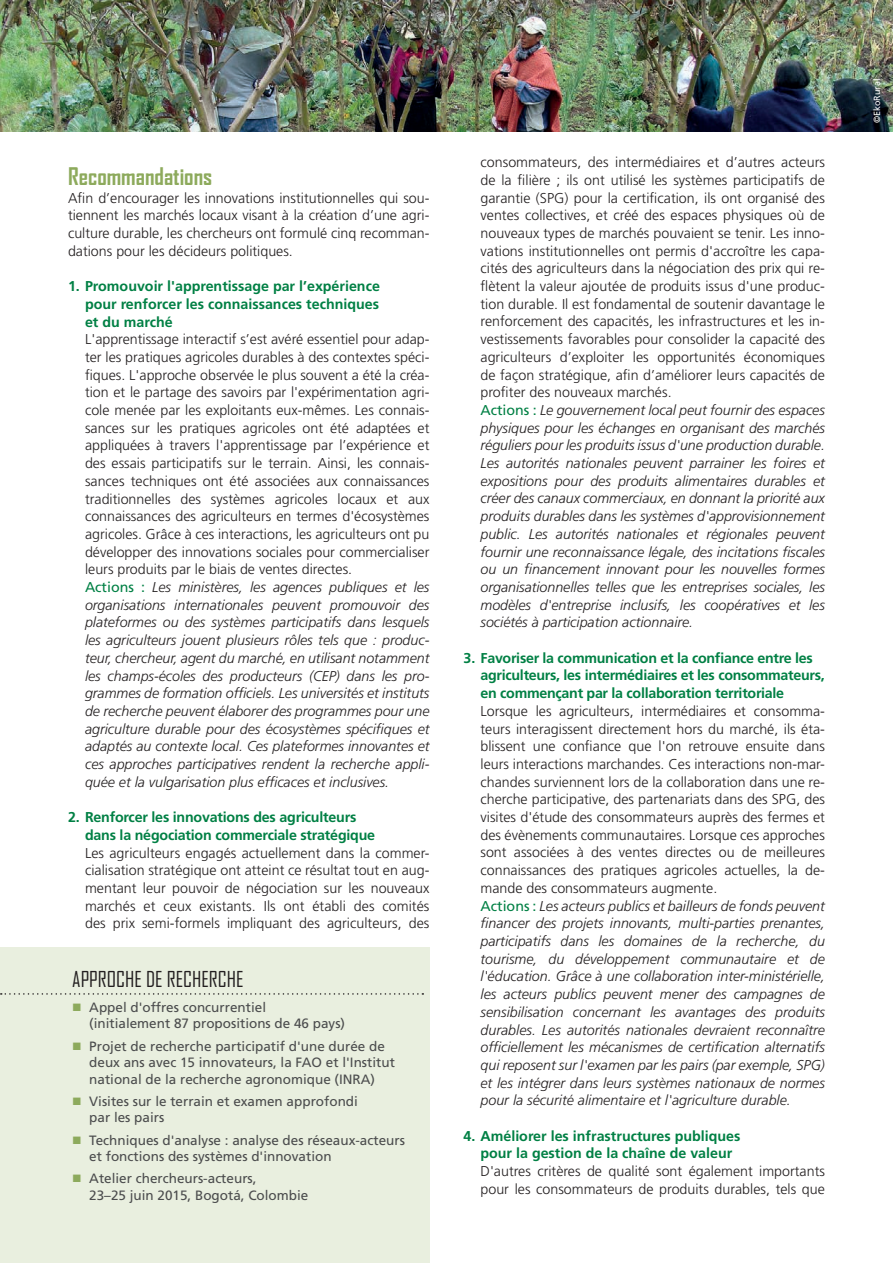
<style>
.page{position:relative;width:893px;height:1263px;background:#fff}
.page>*{position:absolute;margin:0;border:0;box-sizing:border-box;transform-origin:0 0}
.t1{font:700 23.25px "Agency FB";color:#8daa5c}
.t2{font:21px "Agency FB";color:#231f20}
.t3{font:300 14.25px/17.7px "Frutiger LT Std";color:#231f20}
.t4{font:italic 300 14.25px/17.7px "Frutiger LT Std";color:#231f20}
.t5{font:700 14.25px/17.7px "Frutiger LT Std";letter-spacing:-.015em;color:#008044}
.t6{font:13.5px/16.5px "Frutiger LT Std";color:#4b4c4d}
.t7{font:9px "Frutiger LT Std";color:#fff}
.s1{font-weight:400;color:#008044}
.s2{font-style:italic}
.s3{color:#8daa5c}
.s4{font-style:normal}
.s5{font-weight:400;font-style:normal;color:#008044}
</style>
<div class="page">
<img style="left:0;top:0;width:893px;height:132px">
<div style="left:0;top:947px;width:429px;height:316px;background:#e9efdf"></div>
<svg style="left:1px;top:993px;width:422px;height:2px"></svg>
<h1 class="t1" style="left:68px;top:162px;width:146px">Recommandations</h1>
<p class="t3" style="left:68px;top:189px;width:363px;text-align:justify">Afin d’encourager les innovations institutionnelles qui sou&shy;tiennent les marchés locaux visant à la création d’une agri&shy;culture durable, les chercheurs ont formulé cinq recomman&shy;dations pour les décideurs politiques.</p>
<p class="t5" style="left:85px;top:277px;width:296px;text-align:justify;text-indent:-17px">1. Promouvoir l'apprentissage par l’expérience pour renforcer les connaissances techniques et du marché</p>
<p class="t3" style="left:85px;top:331px;width:346px">L'apprentissage interactif s’est avéré essentiel pour adap&shy;ter les pratiques agricoles durables à des contextes spéci&shy;fiques. L'approche observée le plus souvent a été la créa&shy;tion et le partage des savoirs par l'expérimentation agri&shy;cole menée par les exploitants eux-mêmes. Les connais&shy;sances sur les pratiques agricoles ont été adaptées et appliquées à travers l'apprentissage par l’expérience et des essais participatifs sur le terrain. Ainsi, les connais&shy;sances techniques ont été associées aux connaissances traditionnelles des systèmes agricoles locaux et aux connaissances des agriculteurs en termes d'écosystèmes agricoles. Grâce à ces interactions, les agriculteurs ont pu développer des innovations sociales pour commercialiser leurs produits par le biais de ventes directes.<br><span class="s1">Actions :</span> <span class="s2">Les ministères, les agences publiques et les organisations internationales peuvent promouvoir des plateformes ou des systèmes participatifs dans lesquels les agriculteurs jouent plusieurs rôles tels que : produc&shy;teur, chercheur, agent du marché, en utilisant notamment les champs-écoles des producteurs (CEP) dans les pro&shy;grammes de formation officiels. Les universités et instituts de recherche peuvent élaborer des programmes pour une agriculture durable pour des écosystèmes spécifiques et adaptés au contexte local. Ces plateformes innovantes et ces approches participatives rendent la recherche appli&shy;quée et la vulgarisation plus efficaces et inclusives.</span></p>
<p class="t5" style="left:85px;top:808px;width:292px;text-indent:-17px">2. Renforcer les innovations des agriculteurs dans la négociation commerciale stratégique</p>
<p class="t3" style="left:85px;top:844px;width:346px;text-align:justify">Les agriculteurs engagés actuellement dans la commer&shy;cialisation stratégique ont atteint ce résultat tout en aug&shy;mentant leur pouvoir de négociation sur les nouveaux marchés et ceux existants. Ils ont établi des comités des prix semi-formels impliquant des agriculteurs, des</p>
<h2 class="t2" style="left:72px;top:966px;width:173px">APPROCHE DE RECHERCHE</h2>
<p class="t6" style="left:89px;top:999px;width:257px;text-indent:-17px"><span class="s3">■</span> Appel d'offres concurrentiel (initialement 87 propositions de 46 pays)</p>
<p class="t6" style="left:89px;top:1038px;width:307px;text-indent:-17px"><span class="s3">■</span> Projet de recherche participatif d'une durée de deux ans avec 15 innovateurs, la FAO et l'Institut national de la recherche agronomique (INRA)</p>
<p class="t6" style="left:89px;top:1093px;width:270px;text-indent:-17px"><span class="s3">■</span> Visites sur le terrain et examen approfondi par les pairs</p>
<p class="t6" style="left:89px;top:1132px;width:317px;text-indent:-17px"><span class="s3">■</span> Techniques d'analyse : analyse des réseaux-acteurs et fonctions des systèmes d'innovation</p>
<p class="t6" style="left:89px;top:1170px;width:221px;text-indent:-17px"><span class="s3">■</span> Atelier chercheurs-acteurs,<br>23–25 juin 2015, Bogotá, Colombie</p>
<p class="t3" style="left:480px;top:154px;width:346px">consommateurs, des intermédiaires et d’autres acteurs de la filière ; ils ont utilisé les systèmes participatifs de garantie (SPG) pour la certification, ils ont organisé des ventes collectives, et créé des espaces physiques où de nouveaux types de marchés pouvaient se tenir. Les inno&shy;vations institutionnelles ont permis d'accroître les capa&shy;cités des agriculteurs dans la négociation des prix qui re&shy;flètent la valeur ajoutée de produits issus d'une produc&shy;tion durable. Il est fondamental de soutenir davantage le renforcement des capacités, les infrastructures et les in&shy;vestissements favorables pour consolider la capacité des agriculteurs d’exploiter les opportunités économiques de façon stratégique, afin d’améliorer leurs capacités de profiter des nouveaux marchés.<br><span class="s1">Actions :</span> <span class="s2">Le gouvernement local peut fournir des espaces physiques pour les échanges en organisant des marchés réguliers pour les produits issus d'une production durable.<br>Les autorités nationales peuvent parrainer les foires et expositions pour des produits alimentaires durables et créer des canaux commerciaux, en donnant la priorité aux produits durables dans les systèmes d'approvisionnement public. Les autorités nationales et régionales peuvent fournir une reconnaissance légale, des incitations fiscales ou un financement innovant pour les nouvelles formes organisationnelles telles que les entreprises sociales, les modèles d'entreprise inclusifs, les coopératives et les sociétés à participation actionnaire.</span></p>
<p class="t5" style="left:480px;top:649px;width:346px;text-indent:-17px">3. Favoriser la communication et la confiance entre les agriculteurs, les intermédiaires et les consommateurs, en commençant par la collaboration territoriale</p>
<p class="t4" style="left:480px;top:702px;width:346px"><span class="s4">Lorsque les agriculteurs, intermédiaires et consomma&shy;teurs interagissent directement hors du marché, ils éta&shy;blissent une confiance que l'on retrouve ensuite dans leurs interactions marchandes. Ces interactions non-mar&shy;chandes surviennent lors de la collaboration dans une re&shy;cherche participative, des partenariats dans des SPG , des visites d'étude des consommateurs auprès des fermes et des évènements communautaires. Lorsque ces approches sont associées à des ventes directes ou de meilleures connaissances des pratiques agricoles actuelles, la de&shy;mande des consommateurs augmente.<br></span><span class="s5">Actions :</span> Les acteurs publics et bailleurs de fonds peuvent financer des projets innovants, multi-parties prenantes, participatifs dans les domaines de la recherche, du tourisme, du développement communautaire et de l'éducation. Grâce à une collaboration inter-ministérielle, les acteurs publics peuvent mener des campagnes de sensibilisation concernant les avantages des produits durables. Les autorités nationales devraient reconnaître officiellement les mécanismes de certification alternatifs qui reposent sur l'examen par les pairs (par exemple, SPG) et les intégrer dans leurs systèmes nationaux de normes pour la sécurité alimentaire et l'agriculture durable.</p>
<p class="t5" style="left:480px;top:1127px;width:261px;text-indent:-17px">4. Améliorer les infrastructures publiques pour la gestion de la chaîne de valeur</p>
<p class="t3" style="left:480px;top:1162px;width:346px">D'autres critères de qualité sont également importants pour les consommateurs de produits durables, tels que</p>
<p class="t7" style="left:872px;top:123px;width:46px;rotate:-90deg">©EkoRural</p>
</div>
